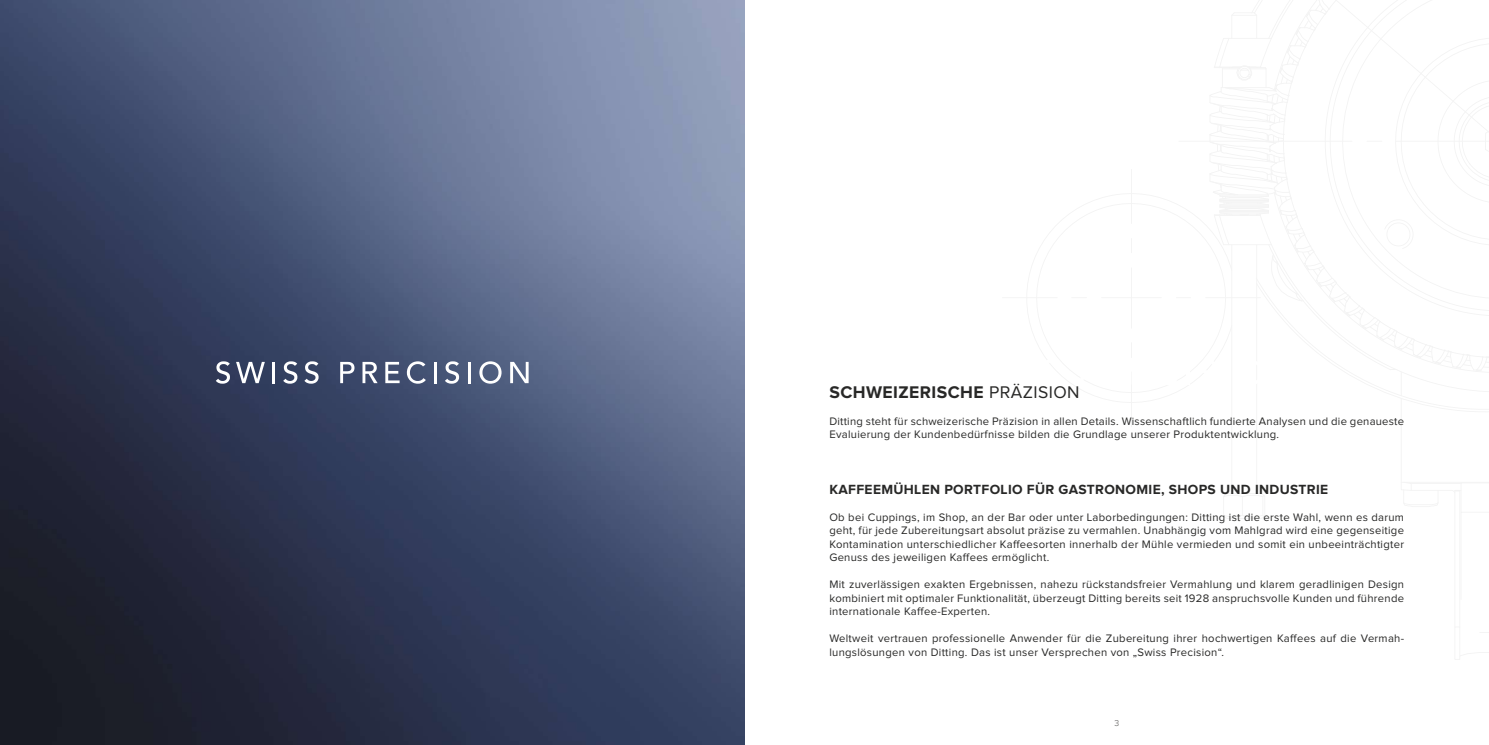
<style>
.page{position:relative;width:1489px;height:745px;background:#fff}
.page>*{position:absolute;margin:0;border:0;box-sizing:border-box;transform-origin:0 0}
.t1{font:700 17.5px "Proxima Nova";letter-spacing:.025em;color:#282827}
.t2{font:700 13.75px "Proxima Nova";letter-spacing:.025em;color:#282827}
.t3{font:11.25px/13.5px "Proxima Nova";letter-spacing:.025em;color:#282827}
.t4{font:300 8.75px "Proxima Nova";color:#51504f}
.s1{font-weight:400}
</style>
<div class="page">
<svg style="left:1027px;top:186px;width:171px;height:222px"></svg>
<hr style="left:1454px;top:490px;width:1px;height:136px;background:#000">
<svg style="left:1464px;top:652px;width:24px;height:3px"></svg>
<hr style="left:1459px;top:490px;width:1px;height:136px;background:#000">
<hr style="left:1178px;top:141px;width:173px;height:1px;background:#000">
<hr style="left:1101px;top:297px;width:30px;height:1px;background:#000">
<svg style="left:1071px;top:297px;width:15px;height:1px"></svg>
<hr style="left:1002px;top:297px;width:55px;height:1px;background:#000">
<hr style="left:1131px;top:297px;width:30px;height:1px;background:#000">
<svg style="left:1176px;top:297px;width:14px;height:1px"></svg>
<hr style="left:1130px;top:267px;width:1px;height:30px;background:#000">
<svg style="left:1130px;top:238px;width:1px;height:15px"></svg>
<hr style="left:1130px;top:169px;width:1px;height:54px;background:#000">
<hr style="left:1130px;top:297px;width:1px;height:31px;background:#000">
<hr style="left:1130px;top:371px;width:1px;height:55px;background:#000">
<svg style="left:1027px;top:359px;width:4px;height:26px"></svg>
<svg style="left:1039px;top:359px;width:16px;height:26px"></svg>
<svg style="left:1080px;top:360px;width:16px;height:24px"></svg>
<svg style="left:1105px;top:360px;width:17px;height:24px"></svg>
<svg style="left:1130px;top:342px;width:17px;height:42px"></svg>
<svg style="left:1155px;top:359px;width:22px;height:26px"></svg>
<hr style="left:1186px;top:360px;width:3px;height:24px;background:#fff">
<svg style="left:1199px;top:0;width:290px;height:600px"></svg>
<img style="left:0;top:0;width:744px;height:744px">
<svg style="left:216px;top:361px;width:14px;height:22px"></svg>
<svg style="left:236px;top:361px;width:29px;height:22px"></svg>
<hr style="left:272px;top:361px;width:3px;height:22px;background:#fff">
<svg style="left:283px;top:361px;width:14px;height:22px"></svg>
<svg style="left:304px;top:361px;width:14px;height:22px"></svg>
<svg style="left:340px;top:361px;width:14px;height:22px"></svg>
<svg style="left:362px;top:361px;width:15px;height:22px"></svg>
<svg style="left:385px;top:361px;width:14px;height:22px"></svg>
<svg style="left:407px;top:361px;width:19px;height:22px"></svg>
<hr style="left:434px;top:361px;width:2px;height:22px;background:#fff">
<svg style="left:445px;top:361px;width:14px;height:22px"></svg>
<hr style="left:468px;top:361px;width:2px;height:22px;background:#fff">
<svg style="left:479px;top:361px;width:22px;height:22px"></svg>
<svg style="left:510px;top:361px;width:18px;height:22px"></svg>
<h1 class="t1" style="left:829px;top:383px;width:252px">SCHWEIZERISCHE <span class="s1">PRÄZISION</span></h1>
<p class="t3" style="left:829px;top:414px;width:576px">Ditting steht für schweizerische Präzision in allen Details. Wissenschaftlich fundierte Analysen und die genaueste<br>Evaluierung der Kundenbedürfnisse bilden die Grundlage unserer Produktentwicklung.</p>
<p class="t2" style="left:829px;top:482px;width:500px">KAFFEEMÜHLEN PORTFOLIO FÜR GASTRONOMIE, SHOPS UND INDUSTRIE</p>
<p class="t3" style="left:829px;top:510px;width:576px;text-align:justify">Ob bei Cuppings, im Shop, an der Bar oder unter Laborbedingungen: Ditting ist die erste Wahl, wenn es darum geht, für jede Zubereitungsart absolut präzise zu vermahlen. Unabhängig vom Mahlgrad wird eine gegenseitige Kontamination unterschiedlicher Kaffeesorten innerhalb der Mühle vermieden und somit ein unbeeinträchtigter Genuss des jeweiligen Kaffees ermöglicht.</p>
<p class="t3" style="left:829px;top:578px;width:576px;text-align:justify">Mit zuverlässigen exakten Ergebnissen, nahezu rückstandsfreier Vermahlung und klarem geradlinigen Design kombiniert mit optimaler Funktionalität, überzeugt Ditting bereits seit 1928 anspruchsvolle Kunden und führende internationale Kaffee-Experten.</p>
<p class="t3" style="left:829px;top:632px;width:576px">Weltweit vertrauen professionelle Anwender für die Zubereitung ihrer hochwertigen Kaffees auf die Vermah&shy;lungslösungen von Ditting. Das ist unser Versprechen von „Swiss Precision“.</p>
<p class="t4" style="left:1114px;top:718px;width:6px">3</p>
</div>
